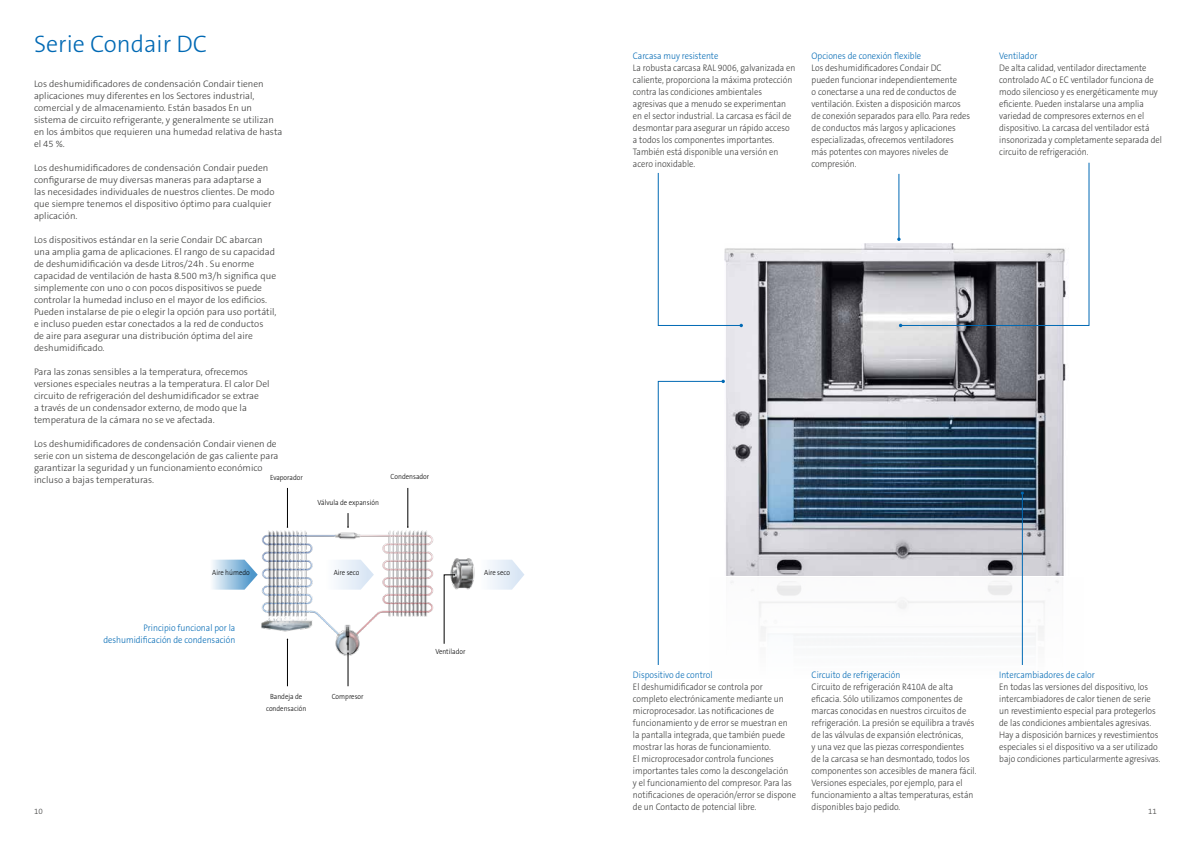
<style>
.page{position:relative;width:1191px;height:842px;background:#fff}
.page>*{position:absolute;margin:0;border:0;box-sizing:border-box;transform-origin:0 0}
.t1{font:300 24px "The Sans B3";color:#0069b4}
.t2{font:300 9.5px/12px "The Sans B3";color:#3c3c3b;scale:.9 1}
.t3{font:300 9.5px/12px "The Sans B3";color:#3c3c3b}
.t4{font:300 9.5px/12px "The Sans B3";color:#0069b4;text-align:right;scale:.9 1}
.t5{font:300 8px "The Sans B3";color:#3c3c3b}
.t6{font:300 7.5px "The Sans B3";color:#000;scale:.9 1}
</style>
<div class="page">
<img style="left:726px;top:244px;width:340px;height:332px">
<svg style="left:657px;top:172px;width:86px;height:155px"></svg>
<svg style="left:657px;top:380px;width:68px;height:285px"></svg>
<hr style="left:1022px;top:493px;width:1px;height:172px;background:#0069b4">
<svg style="left:897px;top:162px;width:192px;height:165px"></svg>
<img style="left:217px;top:505px;width:257px;height:175px">
<svg style="left:212px;top:560px;width:46px;height:30px"></svg>
<svg style="left:321px;top:560px;width:53px;height:30px"></svg>
<svg style="left:474px;top:560px;width:50px;height:30px"></svg>
<hr style="left:407px;top:488px;width:1px;height:39px;background:#000">
<svg style="left:444px;top:574px;width:11px;height:70px"></svg>
<hr style="left:287px;top:488px;width:1px;height:39px;background:#000">
<hr style="left:287px;top:639px;width:1px;height:47px;background:#000">
<hr style="left:348px;top:653px;width:1px;height:33px;background:#000">
<svg style="left:347px;top:513px;width:2px;height:15px"></svg>
<svg style="left:347px;top:636px;width:2px;height:18px"></svg>
<h1 class="t1" style="left:34px;top:31px;width:175px">Serie Condair DC</h1>
<p class="t3" style="left:34px;top:78px;width:250px">Los deshumidificadores de condensación Condair tienen aplicaciones muy diferentes en los Sectores industrial, comercial y de almacenamiento. Están basados En un sistema de circuito refrigerante, y generalmente se utilizan en los ámbitos que requieren una humedad relativa de hasta el 45 %.</p>
<p class="t3" style="left:34px;top:162px;width:242px">Los deshumidificadores de condensación Condair pueden configurarse de muy diversas maneras para adaptarse a las necesidades individuales de nuestros clientes. De modo que siempre tenemos el dispositivo óptimo para cualquier aplicación.</p>
<p class="t3" style="left:34px;top:234px;width:244px">Los dispositivos estándar en la serie Condair DC abarcan una amplia gama de aplicaciones. El rango de su capacidad de deshumidificación va desde Litros/24h . Su enorme capacidad de ventilación de hasta 8.500 m3/h significa que simplemente con uno o con pocos dispositivos se puede controlar la humedad incluso en el mayor de los edificios.<br>Pueden instalarse de pie o elegir la opción para uso portátil, e incluso pueden estar conectados a la red de conductos<br>de aire para asegurar una distribución óptima del aire deshumidificado.</p>
<p class="t3" style="left:34px;top:366px;width:237px">Para las zonas sensibles a la temperatura, ofrecemos versiones especiales neutras a la temperatura. El calor Del circuito de refrigeración del deshumidificador se extrae<br>a través de un condensador externo, de modo que la temperatura de la cámara no se ve afectada.</p>
<p class="t3" style="left:34px;top:438px;width:246px">Los deshumidificadores de condensación Condair vienen de serie con un sistema de descongelación de gas caliente para garantizar la seguridad y un funcionamiento económico incluso a bajas temperaturas.</p>
<p class="t6" style="left:270px;top:473px;width:38px">Evaporador</p>
<p class="t6" style="left:391px;top:473px;width:44px">Condensador</p>
<p class="t6" style="left:317px;top:498px;width:70px">Válvula de expansión</p>
<p class="t6" style="left:212px;top:568px;width:43px">Aire húmedo</p>
<p class="t6" style="left:334px;top:568px;width:30px">Aire seco</p>
<p class="t6" style="left:484px;top:568px;width:30px">Aire seco</p>
<p class="t4" style="left:103px;top:622px;width:148px">Principio funcional por la deshumidificación de condensación</p>
<p class="t6" style="left:435px;top:648px;width:35px">Ventilador</p>
<p class="t4" style="left:633px;top:50px;width:96px">Carcasa muy resistente</p>
<p class="t2" style="left:633px;top:62px;width:182px">La robusta carcasa RAL 9006, galvanizada en caliente, proporciona la máxima protección contra las condiciones ambientales agresivas que a menudo se experimentan en el sector industrial. La carcasa es fácil de desmontar para asegurar un rápido acceso a todos los componentes importantes.<br>También está disponible una versión en acero inoxidable.</p>
<p class="t4" style="left:811px;top:50px;width:123px">Opciones de conexión flexible</p>
<p class="t2" style="left:811px;top:62px;width:178px">Los deshumidificadores Condair DC pueden funcionar independientemente<br>o conectarse a una red de conductos de ventilación. Existen a disposición marcos de conexión separados para ello. Para redes de conductos más largos y aplicaciones especializadas, ofrecemos ventiladores más potentes con mayores niveles de compresión.</p>
<p class="t4" style="left:999px;top:50px;width:44px">Ventilador</p>
<p class="t2" style="left:999px;top:62px;width:182px">De alta calidad, ventilador directamente controlado AC o EC ventilador funciona de modo silencioso y es energéticamente muy eficiente. Pueden instalarse una amplia variedad de compresores externos en el dispositivo. La carcasa del ventilador está insonorizada y completamente separada del circuito de refrigeración.</p>
<p class="t4" style="left:811px;top:669px;width:100px">Circuito de refrigeración</p>
<p class="t2" style="left:811px;top:681px;width:185px">Circuito de refrigeración R410A de alta eficacia. Sólo utilizamos componentes de marcas conocidas en nuestros circuitos de refrigeración. La presión se equilibra a través de las válvulas de expansión electrónicas,<br>y una vez que las piezas correspondientes<br>de la carcasa se han desmontado, todos los componentes son accesibles de manera fácil.<br>Versiones especiales, por ejemplo, para el funcionamiento a altas temperaturas, están disponibles bajo pedido.</p>
<p class="t4" style="left:633px;top:669px;width:90px">Dispositivo de control</p>
<p class="t2" style="left:633px;top:681px;width:183px">El deshumidificador se controla por completo electrónicamente mediante un microprocesador. Las notificaciones de funcionamiento y de error se muestran en la pantalla integrada, que también puede mostrar las horas de funcionamiento.<br>El microprocesador controla funciones importantes tales como la descongelación<br>y el funcionamiento del compresor. Para las notificaciones de operación/error se dispone de un Contacto de potencial libre.</p>
<p class="t4" style="left:999px;top:669px;width:108px">Intercambiadores de calor</p>
<p class="t2" style="left:999px;top:681px;width:181px">En todas las versiones del dispositivo, los intercambiadores de calor tienen de serie un revestimiento especial para protegerlos de las condiciones ambientales agresivas.<br>Hay a disposición barnices y revestimientos especiales si el dispositivo va a ser utilizado bajo condiciones particularmente agresivas.</p>
<p class="t6" style="left:270px;top:692px;width:37px">Bandeja de</p>
<p class="t6" style="left:332px;top:692px;width:37px">Compresor</p>
<p class="t6" style="left:266px;top:704px;width:46px">condensación</p>
<p class="t5" style="left:34px;top:807px;width:10px">10</p>
<p class="t5" style="left:1148px;top:807px;width:10px">11</p>
</div>
